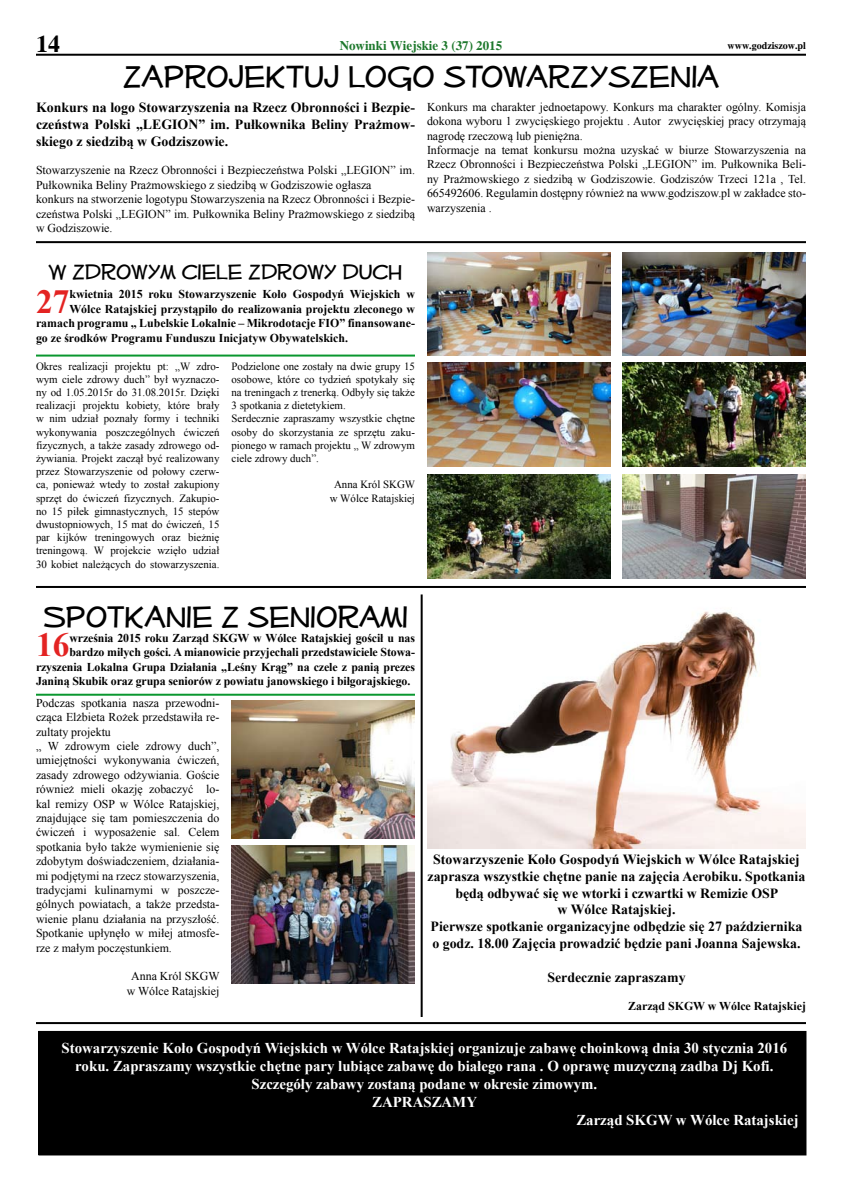
<style>
.page{position:relative;width:842px;height:1191px;background:#fff}
.page>*{position:absolute;margin:0;border:0;box-sizing:border-box;transform-origin:0 0}
.t1{font:35px "Mufferaw Rg";color:#000}
.t2{font:34px "Mufferaw Rg";color:#000}
.t3{font:700 33.7px "Times New Roman";color:#e32322}
.t4{font:24px "Mufferaw Rg";color:#000}
.t5{font:700 24px "Times";color:#000}
.t6{font:700 15px "Times New Roman";color:#fff}
.t7{font:700 14px/16.8px "Times New Roman";color:#000;text-align:justify}
.t8{font:700 13px "Times";color:#1d782c}
.t9{font:12px/14.4px "Times New Roman";color:#000}
.t10{font:700 12px "Times New Roman";letter-spacing:-.01em;color:#000}
.t11{font:11px/13.2px "Times New Roman";color:#000;text-align:justify}
.t12{font:700 10px "Times";color:#000}
</style>
<div class="page">
<hr style="left:36px;top:54px;width:770px;height:2px;background:#000">
<hr style="left:36px;top:241px;width:770px;height:2px;background:#000">
<hr style="left:36px;top:354px;width:379px;height:2px;background:#0a972f">
<img style="left:427px;top:252px;width:183px;height:103px">
<img style="left:622px;top:252px;width:184px;height:103px">
<img style="left:427px;top:363px;width:183px;height:103px">
<img style="left:622px;top:363px;width:184px;height:103px">
<img style="left:427px;top:474px;width:183px;height:104px">
<img style="left:622px;top:474px;width:184px;height:104px">
<hr style="left:36px;top:586px;width:770px;height:2px;background:#000">
<img style="left:427px;top:611px;width:379px;height:238px">
<hr style="left:421px;top:594px;width:2px;height:423px;background:#000">
<hr style="left:36px;top:693px;width:379px;height:2px;background:#0a972f">
<hr style="left:36px;top:1022px;width:770px;height:2px;background:#000">
<img style="left:231px;top:700px;width:184px;height:138px">
<img style="left:231px;top:845px;width:184px;height:138px">
<div style="left:39px;top:1031px;width:767px;height:124px;background:#000"></div>
<h3 class="t5" style="left:36px;top:29px;width:24px">14</h3>
<p class="t8" style="left:340px;top:37px;width:164px">Nowinki Wiejskie 3 (37) 2015</p>
<p class="t12" style="left:728px;top:39px;width:80px">www.godziszow.pl</p>
<h1 class="t1" style="left:123px;top:56px;width:597px">ZAPROJEKTUJ LOGO STOWARZYSZENIA</h1>
<p class="t7" style="left:36px;top:98px;width:380px">Konkurs na logo Stowarzyszenia na Rzecz Obronności i Bezpie&shy;czeństwa Polski „LEGION” im. Pułkownika Beliny Prażmow&shy;skiego z siedzibą w Godziszowie.</p>
<p class="t9" style="left:36px;top:163px;width:380px">Stowarzyszenie na Rzecz Obronności i Bezpieczeństwa Polski „LEGION” im.<br>Pułkownika Beliny Prażmowskiego z siedzibą w Godziszowie ogłasza<br>konkurs na stworzenie logotypu Stowarzyszenia na Rzecz Obronności i Bezpie&shy;czeństwa Polski „LEGION” im. Pułkownika Beliny Prażmowskiego z siedzibą w Godziszowie.</p>
<p class="t9" style="left:427px;top:99px;width:380px">Konkurs ma charakter jednoetapowy. Konkurs ma charakter ogólny. Komisja dokona wyboru 1 zwycięskiego projektu . Autor zwycięskiej pracy otrzymają nagrodę rzeczową lub pieniężna.<br>Informacje na temat konkursu można uzyskać w biurze Stowarzyszenia na Rzecz Obronności i Bezpieczeństwa Polski „LEGION” im. Pułkownika Beli&shy;ny Prażmowskiego z siedzibą w Godziszowie. Godziszów Trzeci 121a , Tel.<br>665492606. Regulamin dostępny również na www.godziszow.pl w zakładce sto&shy;warzyszenia .</p>
<h3 class="t4" style="left:49px;top:258px;width:355px">W ZDROWYM CIELE ZDROWY DUCH</h3>
<h3 class="t3" style="left:36px;top:278px;width:35px">27</h3>
<p class="t10" style="left:69px;top:286px;width:347px">kwietnia 2015 roku Stowarzyszenie Koło Gospodyń Wiejskich w</p>
<p class="t10" style="left:69px;top:300px;width:347px">Wólce Ratajskiej przystąpiło do realizowania projektu zleconego w</p>
<p class="t10" style="left:36px;top:315px;width:380px">ramach programu „ Lubelskie Lokalnie – Mikrodotacje FIO” finansowane-</p>
<p class="t10" style="left:36px;top:329px;width:314px">go ze środków Programu Funduszu Inicjatyw Obywatelskich.</p>
<p class="t11" style="left:36px;top:359px;width:185px">Okres realizacji projektu pt: „W zdro&shy;wym ciele zdrowy duch” był wyznaczo&shy;ny od 1.05.2015r do 31.08.2015r. Dzięki realizacji projektu kobiety, które brały w nim udział poznały formy i techniki wykonywania poszczególnych ćwiczeń fizycznych, a także zasady zdrowego od&shy;żywiania. Projekt zaczął być realizowany przez Stowarzyszenie od połowy czerw&shy;ca, ponieważ wtedy to został zakupiony sprzęt do ćwiczeń fizycznych. Zakupio&shy;no 15 piłek gimnastycznych, 15 stepów dwustopniowych, 15 mat do ćwiczeń, 15 par kijków treningowych oraz bieżnię treningową. W projekcie wzięło udział 30 kobiet należących do stowarzyszenia.</p>
<p class="t11" style="left:231px;top:359px;width:185px;text-align:left">Podzielone one zostały na dwie grupy 15 osobowe, które co tydzień spotykały się na treningach z trenerką. Odbyły się także 3 spotkania z dietetykiem.<br>Serdecznie zapraszamy wszystkie chętne osoby do skorzystania ze sprzętu zaku&shy;pionego w ramach projektu „ W zdrowym ciele zdrowy duch”.</p>
<p class="t11" style="left:330px;top:478px;width:87px;text-align:center">Anna Król SKGW w Wólce Ratajskiej</p>
<h2 class="t2" style="left:43px;top:597px;width:366px">SPOTKANIE Z SENIORAMI</h2>
<h3 class="t3" style="left:36px;top:621px;width:35px">16</h3>
<p class="t10" style="left:69px;top:629px;width:347px">września 2015 roku Zarząd SKGW w Wólce Ratajskiej gościł u nas</p>
<p class="t10" style="left:69px;top:644px;width:347px">bardzo miłych gości. A mianowicie przyjechali przedstawiciele Stowa-</p>
<p class="t10" style="left:36px;top:658px;width:380px">rzyszenia Lokalna Grupa Działania „Leśny Krąg” na czele z panią prezes</p>
<p class="t10" style="left:36px;top:673px;width:376px">Janiną Skubik oraz grupa seniorów z powiatu janowskiego i biłgorajskiego.</p>
<p class="t9" style="left:36px;top:695px;width:185px">Podczas spotkania nasza przewodni&shy;cząca Elżbieta Rożek przedstawiła re&shy;zultaty projektu<br>„ W zdrowym ciele zdrowy duch”, umiejętności wykonywania ćwiczeń, zasady zdrowego odżywiania. Goście również mieli okazję zobaczyć lo&shy;kal remizy OSP w Wólce Ratajskiej, znajdujące się tam pomieszczenia do ćwiczeń i wyposażenie sal. Celem spotkania było także wymienienie się zdobytym doświadczeniem, działania&shy;mi podjętymi na rzecz stowarzyszenia, tradycjami kulinarnymi w poszcze&shy;gólnych powiatach, a także przedsta&shy;wienie planu działania na przyszłość.<br>Spotkanie upłynęło w miłej atmosfe&shy;rze z małym poczęstunkiem.</p>
<p class="t9" style="left:127px;top:969px;width:95px;text-align:center">Anna Król SKGW w Wólce Ratajskiej</p>
<p class="t7" style="left:428px;top:850px;width:379px;text-align:center">Stowarzyszenie Koło Gospodyń Wiejskich w Wólce Ratajskiej zaprasza wszystkie chętne panie na zajęcia Aerobiku. Spotkania będą odbywać się we wtorki i czwartki w Remizie OSP<br>w Wólce Ratajskiej.<br>Pierwsze spotkanie organizacyjne odbędzie się 27 października o godz. 18.00 Zajęcia prowadzić będzie pani Joanna Sajewska.</p>
<p class="t7" style="left:547px;top:968px;width:140px">Serdecznie zapraszamy</p>
<p class="t10" style="left:628px;top:998px;width:179px">Zarząd SKGW w Wólce Ratajskiej</p>
<p class="t6" style="left:62px;top:1037px;width:727px">Stowarzyszenie Koło Gospodyń Wiejskich w Wólce Ratajskiej organizuje zabawę choinkową dnia 30 stycznia 2016</p>
<p class="t6" style="left:75px;top:1055px;width:700px">roku. Zapraszamy wszystkie chętne pary lubiące zabawę do białego rana . O oprawę muzyczną zadba Dj Kofi.</p>
<p class="t6" style="left:251px;top:1073px;width:347px">Szczegóły zabawy zostaną podane w okresie zimowym.</p>
<p class="t6" style="left:372px;top:1091px;width:106px">ZAPRASZAMY</p>
<p class="t6" style="left:576px;top:1109px;width:224px">Zarząd SKGW w Wólce Ratajskiej</p>
</div>
